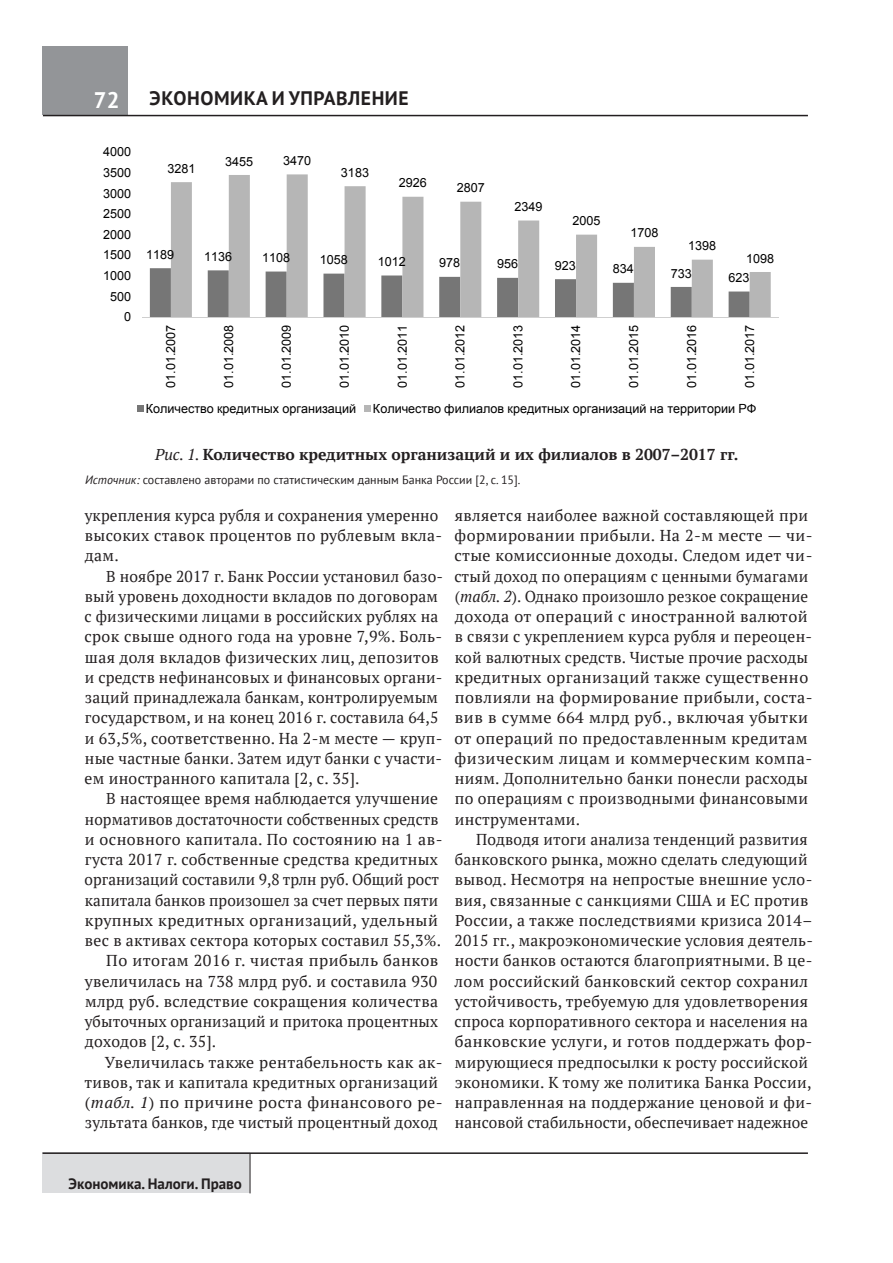
<style>
.page{position:relative;width:893px;height:1263px;background:#fff}
.page>*{position:absolute;margin:0;border:0;box-sizing:border-box;transform-origin:0 0}
.t1{font:700 22.5px "PT Sans";color:#fff}
.t2{font:700 19.5px "PT Sans";letter-spacing:.03em;color:#231f20}
.t3{font:15.75px/20.2px "PT Serif";letter-spacing:.015em;color:#231f20}
.t4{font:700 15.75px "PT Serif";color:#231f20}
.t5{font:700 15px "PT Sans";color:#231f20}
.t6{font:12.6px "Arial";color:#000}
.t7{font:12px "PT Sans";color:#231f20}
.s1{font-weight:400;font-style:italic}
.s2{font-style:italic}
</style>
<div class="page">
<div style="left:43px;top:47px;width:85px;height:68px;background:#939598"></div>
<hr style="left:43px;top:115px;width:765px;height:1px;background:#231f20">
<div style="left:43px;top:1152px;width:207px;height:41px;background:#dcdddf"></div>
<hr style="left:250px;top:1153px;width:1px;height:40px;background:#231f20">
<hr style="left:43px;top:1152px;width:765px;height:2px;background:#231f20">
<svg style="left:150px;top:268px;width:21px;height:49px"></svg>
<svg style="left:171px;top:174px;width:600px;height:143px"></svg>
<hr style="left:142px;top:317px;width:637px;height:1px;background:#cfcfcf">
<svg style="left:137px;top:406px;width:6px;height:6px"></svg>
<svg style="left:364px;top:406px;width:6px;height:6px"></svg>
<h1 class="t1" style="left:94px;top:85px;width:27px">72</h1>
<p class="t6" style="left:103px;top:143px;width:29px">4000</p>
<p class="t6" style="left:103px;top:164px;width:29px">3500</p>
<p class="t6" style="left:103px;top:185px;width:29px">3000</p>
<p class="t6" style="left:103px;top:205px;width:29px">2500</p>
<p class="t6" style="left:103px;top:226px;width:29px">2000</p>
<p class="t6" style="left:103px;top:246px;width:29px">1500</p>
<p class="t6" style="left:103px;top:267px;width:29px">1000</p>
<p class="t6" style="left:110px;top:287px;width:22px">500</p>
<p class="t6" style="left:124px;top:308px;width:9px">0</p>
<p class="t2" style="left:150px;top:86px;width:94px">ЭКОНОМИКА</p>
<p class="t2" style="left:272px;top:86px;width:65px">И УПРАВЛЕ</p>
<p class="t2" style="left:372px;top:86px;width:26px">НИЕ</p>
<p class="t6" style="left:167px;top:160px;width:30px">3281</p>
<p class="t6" style="left:225px;top:152px;width:30px">3455</p>
<p class="t6" style="left:283px;top:152px;width:30px">3470</p>
<p class="t6" style="left:341px;top:164px;width:30px">3183</p>
<p class="t6" style="left:399px;top:174px;width:30px">2926</p>
<p class="t6" style="left:457px;top:179px;width:30px">2807</p>
<p class="t6" style="left:515px;top:198px;width:30px">2349</p>
<p class="t6" style="left:572px;top:212px;width:30px">2005</p>
<p class="t6" style="left:630px;top:224px;width:30px">1708</p>
<p class="t6" style="left:688px;top:237px;width:30px">1398</p>
<p class="t6" style="left:146px;top:246px;width:30px">1189</p>
<p class="t6" style="left:204px;top:248px;width:30px">1136</p>
<p class="t6" style="left:262px;top:249px;width:30px">1108</p>
<p class="t6" style="left:320px;top:251px;width:30px">1058</p>
<p class="t6" style="left:378px;top:253px;width:30px">1012</p>
<p class="t6" style="left:439px;top:254px;width:23px">978</p>
<p class="t6" style="left:497px;top:255px;width:23px">956</p>
<p class="t6" style="left:555px;top:257px;width:23px">923</p>
<p class="t6" style="left:613px;top:260px;width:23px">834</p>
<p class="t6" style="left:671px;top:264px;width:23px">733</p>
<p class="t6" style="left:728px;top:269px;width:23px">623</p>
<p class="t6" style="left:746px;top:249px;width:30px">1098</p>
<p class="t6" style="left:162px;top:388px;width:64px;rotate:-90deg">01.01.2007</p>
<p class="t6" style="left:220px;top:388px;width:64px;rotate:-90deg">01.01.2008</p>
<p class="t6" style="left:278px;top:388px;width:64px;rotate:-90deg">01.01.2009</p>
<p class="t6" style="left:336px;top:388px;width:64px;rotate:-90deg">01.01.2010</p>
<p class="t6" style="left:394px;top:388px;width:64px;rotate:-90deg">01.01.2011</p>
<p class="t6" style="left:451px;top:388px;width:64px;rotate:-90deg">01.01.2012</p>
<p class="t6" style="left:509px;top:388px;width:64px;rotate:-90deg">01.01.2013</p>
<p class="t6" style="left:567px;top:388px;width:64px;rotate:-90deg">01.01.2014</p>
<p class="t6" style="left:625px;top:388px;width:64px;rotate:-90deg">01.01.2015</p>
<p class="t6" style="left:683px;top:388px;width:64px;rotate:-90deg">01.01.2016</p>
<p class="t6" style="left:741px;top:388px;width:64px;rotate:-90deg">01.01.2017</p>
<p class="t6" style="left:146px;top:400px;width:212px">Количество кредитных организаций</p>
<p class="t6" style="left:373px;top:400px;width:385px">Количество филиалов кредитных организаций на территории РФ</p>
<p class="t4" style="left:155px;top:444px;width:585px"><span class="s1">Рис. 1.</span> Количество кредитных организаций и их филиалов в 2007–2017 гг.</p>
<p class="t7" style="left:85px;top:472px;width:437px"><span class="s2">Источник:</span> составлено авторами по статистическим данным Банка России [2, c. 15].</p>
<p class="t3" style="left:85px;top:505px;width:359px">укрепления курса рубля и сохранения умеренно высоких ставок процентов по рублевым вкла&shy;дам.</p>
<p class="t3" style="left:84px;top:566px;width:360px;text-indent:22px">В ноябре 2017 г. Банк России установил базо&shy;вый уровень доходности вкладов по договорам с физическими лицами в российских рублях на срок свыше одного года на уровне 7,9%. Боль&shy;шая доля вкладов физических лиц, депозитов и средств нефинансовых и финансовых органи&shy;заций принадлежала банкам, контролируемым государством, и на конец 2016 г. составила 64,5 и 63,5%, соответственно. На 2-м месте — круп&shy;ные частные банки. Затем идут банки с участи&shy;ем иностранного капитала [2, с. 35].</p>
<p class="t3" style="left:106px;top:788px;width:333px">В настоящее время наблюдается улучшение</p>
<p class="t3" style="left:85px;top:809px;width:355px">нормативов достаточности собственных средств</p>
<p class="t3" style="left:85px;top:829px;width:359px">и основного капитала. По состоянию на 1 ав-</p>
<p class="t3" style="left:85px;top:849px;width:355px">густа 2017 г. собственные средства кредитных</p>
<p class="t3" style="left:84px;top:869px;width:356px">организаций составили 9,8 трлн руб. Общий рост</p>
<p class="t3" style="left:85px;top:890px;width:355px">капитала банков произошел за счет первых пяти</p>
<p class="t3" style="left:85px;top:910px;width:354px">крупных кредитных организаций, удельный</p>
<p class="t3" style="left:85px;top:930px;width:358px">вес в активах сектора которых составил 55,3%.</p>
<p class="t3" style="left:106px;top:950px;width:334px">По итогам 2016 г. чистая прибыль банков</p>
<p class="t3" style="left:85px;top:971px;width:354px">увеличилась на 738 млрд руб. и составила 930</p>
<p class="t3" style="left:85px;top:991px;width:355px">млрд руб. вследствие сокращения количества</p>
<p class="t3" style="left:85px;top:1011px;width:355px">убыточных организаций и притока процентных</p>
<p class="t3" style="left:85px;top:1031px;width:133px">доходов [2, c. 35].</p>
<p class="t3" style="left:105px;top:1052px;width:339px">Увеличилась также рентабельность как ак-</p>
<p class="t3" style="left:84px;top:1072px;width:355px">тивов, так и капитала кредитных организаций</p>
<p class="t3" style="left:85px;top:1092px;width:359px">(<span class="s2">табл. 1</span>) по причине роста финансового ре-</p>
<p class="t3" style="left:85px;top:1112px;width:354px">зультата банков, где чистый процентный доход</p>
<p class="t3" style="left:454px;top:505px;width:360px">является наиболее важной составляющей при формировании прибыли. На 2-м месте — чи&shy;стые комиссионные доходы. Следом идет чи&shy;стый доход по операциям с ценными бумагами (<span class="s2">табл. 2</span>). Однако произошло резкое сокращение дохода от операций с иностранной валютой в связи с укреплением курса рубля и переоцен&shy;кой валютных средств. Чистые прочие расходы кредитных организаций также существенно повлияли на формирование прибыли, соста&shy;вив в сумме 664 млрд руб., включая убытки от операций по предоставленным кредитам физическим лицам и коммерческим компа&shy;ниям. Дополнительно банки понесли расходы по операциям с производными финансовыми инструментами.</p>
<p class="t3" style="left:454px;top:829px;width:360px;text-indent:22px">Подводя итоги анализа тенденций развития банковского рынка, можно сделать следующий вывод. Несмотря на непростые внешние усло&shy;вия, связанные с санкциями США и ЕС против России, а также последствиями кризиса 2014– 2015 гг., макроэкономические условия деятель&shy;ности банков остаются благоприятными. В це&shy;лом российский банковский сектор сохранил устойчивость, требуемую для удовлетворения спроса корпоративного сектора и населения на банковские услуги, и готов поддержать фор&shy;мирующиеся предпосылки к росту российской экономики. К тому же политика Банка России, направленная на поддержание ценовой и фи&shy;нансовой стабильности, обеспечивает надежное</p>
<p class="t5" style="left:69px;top:1174px;width:175px">Экономика. Налоги. Право</p>
</div>
